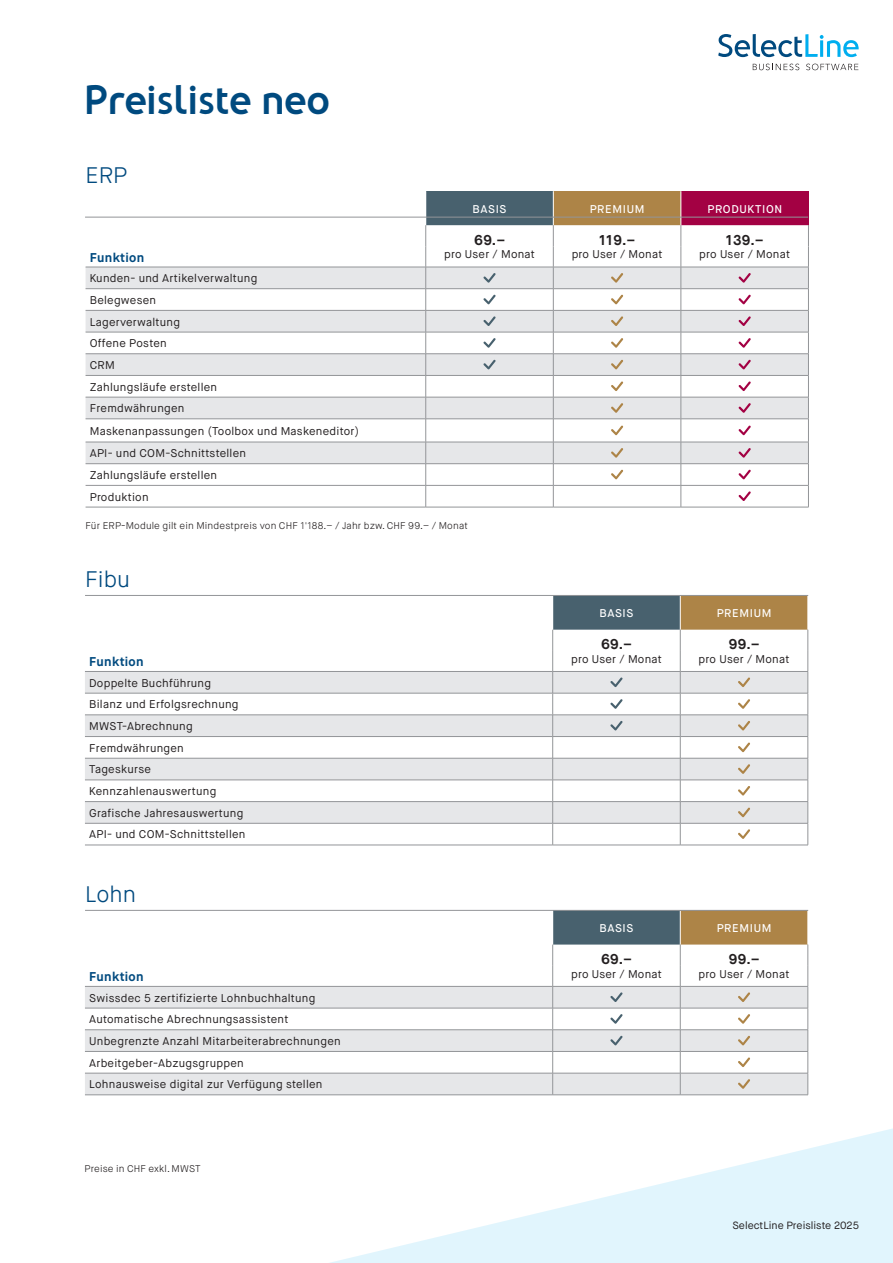
<style>
.page{position:relative;width:893px;height:1263px;background:#fff}
.page>*{position:absolute;margin:0;border:0;box-sizing:border-box;transform-origin:0 0}
.t1{font:700 37.5px "Nevo";letter-spacing:-.02em;color:#004a7f}
.t2{font:300 22.5px "Maison Neue";color:#004a7f}
.t3{font:700 14.25px "Maison Neue";letter-spacing:.02em;color:#231f20}
.t4{font:700 12.75px "Maison Neue";letter-spacing:.02em;color:#004a7f}
.t5{font:11.25px/21.8px "Maison Neue";letter-spacing:.02em;color:#231f20}
.t6{font:500 11.25px "Maison Neue";letter-spacing:.06em;color:#fff}
.t7{font:10.5px "Maison Neue";color:#231f20}
.t8{font:300 9.75px "Maison Neue";letter-spacing:.015em;color:#231f20}
</style>
<div class="page">
<svg style="left:330px;top:1128px;width:563px;height:135px"></svg>
<svg style="left:753px;top:64px;width:46px;height:6px"></svg>
<svg style="left:806px;top:64px;width:52px;height:6px"></svg>
<svg style="left:718px;top:34px;width:141px;height:23px"></svg>
<div style="left:426px;top:191px;width:127px;height:34px;background:#48616e"></div>
<div style="left:553px;top:191px;width:128px;height:34px;background:#ad8447"></div>
<div style="left:681px;top:191px;width:127px;height:34px;background:#a30143"></div>
<svg style="left:86px;top:268px;width:339px;height:195px;fill:#e6e7e9"></svg>
<hr style="left:680px;top:191px;width:1px;height:34px;background:#fff">
<hr style="left:553px;top:191px;width:1px;height:34px;background:#fff">
<hr style="left:86px;top:267px;width:340px;height:1px;background:#939598">
<hr style="left:86px;top:288px;width:340px;height:1px;background:#939598">
<hr style="left:86px;top:310px;width:340px;height:1px;background:#939598">
<hr style="left:86px;top:332px;width:340px;height:1px;background:#939598">
<hr style="left:86px;top:353px;width:340px;height:1px;background:#939598">
<hr style="left:86px;top:375px;width:340px;height:1px;background:#939598">
<hr style="left:86px;top:397px;width:340px;height:1px;background:#939598">
<hr style="left:86px;top:419px;width:340px;height:1px;background:#939598">
<hr style="left:86px;top:442px;width:340px;height:1px;background:#939598">
<hr style="left:86px;top:463px;width:340px;height:1px;background:#939598">
<hr style="left:86px;top:485px;width:340px;height:1px;background:#939598">
<hr style="left:86px;top:507px;width:340px;height:1px;background:#939598">
<hr style="left:426px;top:507px;width:127px;height:1px;background:#939598">
<hr style="left:553px;top:507px;width:128px;height:1px;background:#939598">
<hr style="left:681px;top:507px;width:128px;height:1px;background:#939598">
<svg style="left:425px;top:225px;width:384px;height:282px"></svg>
<div style="left:553px;top:596px;width:127px;height:34px;background:#48616e"></div>
<div style="left:680px;top:596px;width:128px;height:34px;background:#ad8447"></div>
<svg style="left:85px;top:672px;width:467px;height:151px;fill:#e6e7e9"></svg>
<hr style="left:807px;top:596px;width:1px;height:34px;background:#fff">
<hr style="left:680px;top:596px;width:1px;height:34px;background:#fff">
<hr style="left:85px;top:671px;width:468px;height:1px;background:#939598">
<hr style="left:85px;top:693px;width:468px;height:1px;background:#939598">
<hr style="left:85px;top:715px;width:468px;height:1px;background:#939598">
<hr style="left:85px;top:736px;width:468px;height:1px;background:#939598">
<hr style="left:85px;top:758px;width:468px;height:1px;background:#939598">
<hr style="left:85px;top:780px;width:468px;height:1px;background:#939598">
<hr style="left:85px;top:801px;width:468px;height:1px;background:#939598">
<hr style="left:85px;top:823px;width:468px;height:1px;background:#939598">
<hr style="left:85px;top:845px;width:468px;height:1px;background:#939598">
<hr style="left:553px;top:845px;width:127px;height:1px;background:#939598">
<hr style="left:680px;top:845px;width:128px;height:1px;background:#939598">
<svg style="left:552px;top:630px;width:257px;height:215px"></svg>
<div style="left:553px;top:910px;width:127px;height:34px;background:#48616e"></div>
<div style="left:680px;top:910px;width:128px;height:34px;background:#ad8447"></div>
<svg style="left:85px;top:987px;width:467px;height:107px;fill:#e6e7e9"></svg>
<hr style="left:807px;top:910px;width:1px;height:34px;background:#fff">
<hr style="left:680px;top:910px;width:1px;height:34px;background:#fff">
<hr style="left:85px;top:986px;width:468px;height:1px;background:#939598">
<hr style="left:85px;top:1008px;width:468px;height:1px;background:#939598">
<hr style="left:85px;top:1029px;width:468px;height:1px;background:#939598">
<hr style="left:85px;top:1051px;width:468px;height:1px;background:#939598">
<hr style="left:85px;top:1073px;width:468px;height:1px;background:#939598">
<hr style="left:85px;top:1094px;width:468px;height:1px;background:#939598">
<svg style="left:552px;top:944px;width:257px;height:151px"></svg>
<hr style="left:85px;top:217px;width:723px;height:1px;background:#939598">
<hr style="left:85px;top:595px;width:723px;height:1px;background:#939598">
<hr style="left:85px;top:910px;width:723px;height:1px;background:#939598">
<h1 class="t1" style="left:84px;top:77px;width:247px">Preisliste neo</h1>
<h2 class="t2" style="left:86px;top:161px;width:43px">ERP</h2>
<p class="t6" style="left:473px;top:202px;width:35px">BASIS</p>
<p class="t6" style="left:590px;top:202px;width:56px">PREMIUM</p>
<p class="t6" style="left:707px;top:202px;width:76px">PRODUKTION</p>
<p class="t3" style="left:474px;top:231px;width:32px">69.–</p>
<p class="t5" style="left:444px;top:244px;width:92px">pro User / Monat</p>
<p class="t3" style="left:599px;top:231px;width:37px">119.–</p>
<p class="t5" style="left:572px;top:244px;width:92px">pro User / Monat</p>
<p class="t3" style="left:726px;top:231px;width:39px">139.–</p>
<p class="t4" style="left:90px;top:249px;width:56px">Funktion</p>
<p class="t5" style="left:699px;top:244px;width:92px">pro User / Monat</p>
<p class="t5" style="left:90px;top:267px;width:271px">Kunden- und Artikelverwaltung<br>Belegwesen<br>Lagerverwaltung<br>Offene Posten<br>CRM<br>Zahlungsläufe erstellen<br>Fremdwährungen<br>Maskenanpassungen (Toolbox und Maskeneditor)<br>API- und COM-Schnittstellen<br>Zahlungsläufe erstellen<br>Produktion</p>
<p class="t8" style="left:86px;top:520px;width:384px">Für ERP-Module gilt ein Mindestpreis von CHF 1'188.– / Jahr bzw. CHF 99.– / Monat</p>
<h2 class="t2" style="left:85px;top:565px;width:46px">Fibu</h2>
<p class="t6" style="left:600px;top:606px;width:35px">BASIS</p>
<p class="t6" style="left:717px;top:606px;width:56px">PREMIUM</p>
<p class="t3" style="left:601px;top:635px;width:32px">69.–</p>
<p class="t5" style="left:571px;top:648px;width:92px">pro User / Monat</p>
<p class="t3" style="left:729px;top:635px;width:32px">99.–</p>
<p class="t4" style="left:89px;top:653px;width:56px">Funktion</p>
<p class="t5" style="left:699px;top:648px;width:92px">pro User / Monat</p>
<p class="t5" style="left:89px;top:672px;width:158px">Doppelte Buchführung<br>Bilanz und Erfolgsrechnung<br>MWST-Abrechnung<br>Fremdwährungen<br>Tageskurse<br>Kennzahlenauswertung<br>Grafische Jahresauswertung<br>API- und COM-Schnittstellen</p>
<h2 class="t2" style="left:85px;top:880px;width:53px">Lohn</h2>
<p class="t6" style="left:600px;top:921px;width:35px">BASIS</p>
<p class="t6" style="left:717px;top:921px;width:56px">PREMIUM</p>
<p class="t3" style="left:601px;top:950px;width:32px">69.–</p>
<p class="t5" style="left:571px;top:963px;width:92px">pro User / Monat</p>
<p class="t3" style="left:729px;top:950px;width:32px">99.–</p>
<p class="t4" style="left:89px;top:968px;width:56px">Funktion</p>
<p class="t5" style="left:699px;top:963px;width:92px">pro User / Monat</p>
<p class="t5" style="left:89px;top:987px;width:253px">Swissdec 5 zertifizierte Lohnbuchhaltung Automatische Abrechnungsassistent Unbegrenzte Anzahl Mitarbeiterabrechnungen Arbeitgeber-Abzugsgruppen<br>Lohnausweise digital zur Verfügung stellen</p>
<p class="t8" style="left:84px;top:1162px;width:118px">Preise in CHF exkl. MWST</p>
<p class="t7" style="left:732px;top:1219px;width:128px">SelectLine Preisliste 2025</p>
</div>
